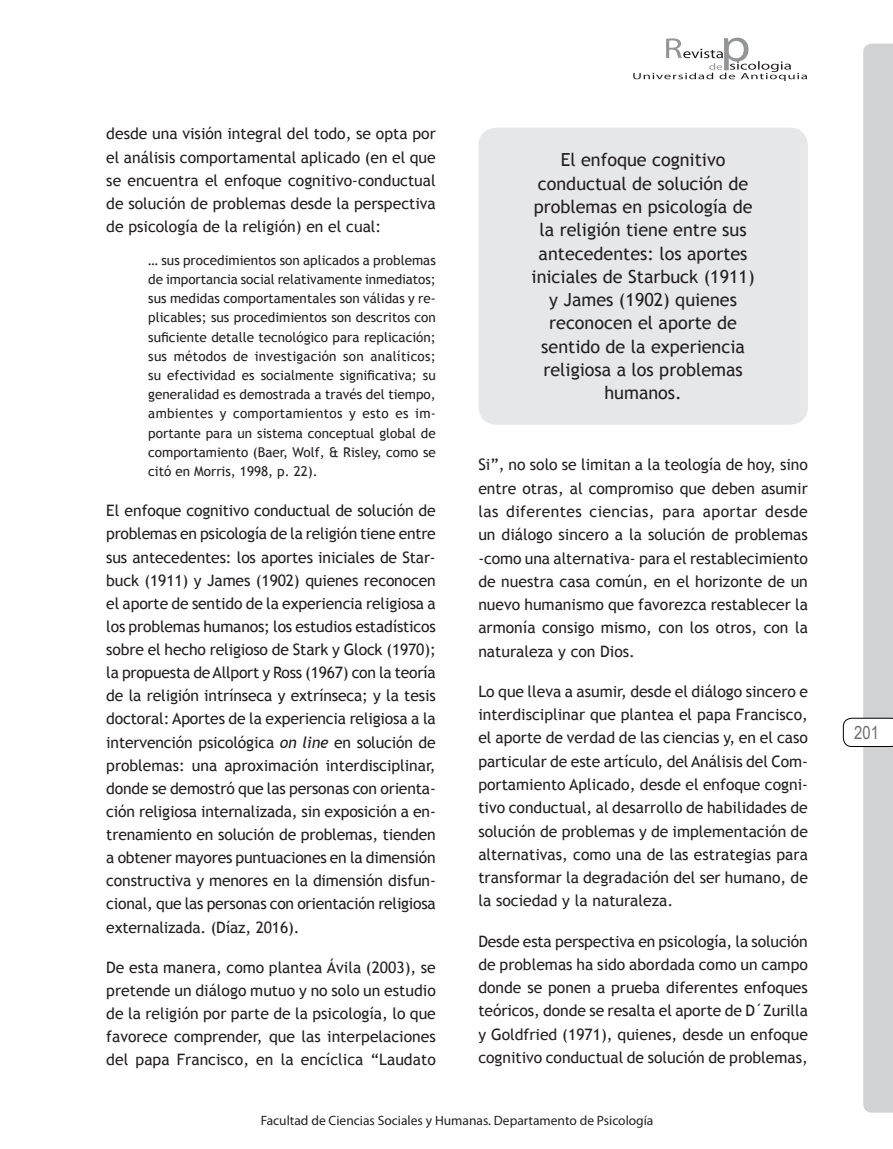
<style>
.page{position:relative;width:893px;height:1149px;background:#fff}
.page>*{position:absolute;margin:0;border:0;box-sizing:border-box;transform-origin:0 0}
.t1{font:18px/23.2px "Trebuchet MS";color:#231f20;text-align:center}
.t2{font:18px "Arial Narrow";color:#6c6d70}
.t3{font:15.75px/23.2px "Trebuchet MS";color:#231f20;text-align:justify}
.t4{font:13.5px/19.2px "Trebuchet MS";color:#231f20;text-align:justify}
.t5{font:13.5px "Myriad Pro";color:#231f20}
.s1{font-style:italic}
</style>
<div class="page">
<svg style="left:843px;top:44px;width:50px;height:1068px"></svg>
<svg style="left:633px;top:38px;width:174px;height:43px"></svg>
<div style="left:478px;top:128px;width:330px;height:296px;background:#e6e7e9;border-radius:18px"></div>
<p class="t3" style="left:106px;top:122px;width:331px">desde una visión integral del todo, se opta por el análisis comportamental aplicado (en el que se encuentra el enfoque cognitivo-conductual de solución de problemas desde la perspectiva de psicología de la religión) en el cual:</p>
<p class="t4" style="left:148px;top:250px;width:289px">… sus procedimientos son aplicados a problemas de importancia social relativamente inmediatos; sus medidas comportamentales son válidas y re&shy;plicables; sus procedimientos son descritos con suficiente detalle tecnológico para replicación; sus métodos de investigación son analíticos; su efectividad es socialmente significativa; su generalidad es demostrada a través del tiempo, ambientes y comportamientos y esto es im&shy;portante para un sistema conceptual global de comportamiento (Baer, Wolf, &amp; Risley, como se citó en Morris, 1998, p. 22).</p>
<p class="t3" style="left:106px;top:499px;width:331px">El enfoque cognitivo conductual de solución de problemas en psicología de la religión tiene entre sus antecedentes: los aportes iniciales de Star&shy;buck (1911) y James (1902) quienes reconocen el aporte de sentido de la experiencia religiosa a los problemas humanos; los estudios estadísticos sobre el hecho religioso de Stark y Glock (1970); la propuesta de Allport y Ross (1967) con la teoría de la religión intrínseca y extrínseca; y la tesis doctoral: Aportes de la experiencia religiosa a la intervención psicológica <span class="s1">on line</span> en solución de problemas: una aproximación interdisciplinar, donde se demostró que las personas con orienta&shy;ción religiosa internalizada, sin exposición a en&shy;trenamiento en solución de problemas, tienden a obtener mayores puntuaciones en la dimensión constructiva y menores en la dimensión disfun&shy;cional, que las personas con orientación religiosa externalizada. (Díaz, 2016).</p>
<p class="t3" style="left:106px;top:955px;width:331px">De esta manera, como plantea Ávila (2003), se pretende un diálogo mutuo y no solo un estudio de la religión por parte de la psicología, lo que favorece comprender, que las interpelaciones del papa Francisco, en la encíclica “Laudato</p>
<p class="t1" style="left:531px;top:149px;width:225px">El enfoque cognitivo conductual de solución de problemas en psicología de la religión tiene entre sus antecedentes: los aportes iniciales de Starbuck (1911) y James (1902) quienes reconocen el aporte de sentido de la experiencia religiosa a los problemas humanos.</p>
<p class="t3" style="left:478px;top:453px;width:331px">Si”, no solo se limitan a la teología de hoy, sino entre otras, al compromiso que deben asumir las diferentes ciencias, para aportar desde un diálogo sincero a la solución de problemas -como una alternativa- para el restablecimiento de nuestra casa común, en el horizonte de un nuevo humanismo que favorezca restablecer la armonía consigo mismo, con los otros, con la naturaleza y con Dios.</p>
<p class="t3" style="left:478px;top:679px;width:331px">Lo que lleva a asumir, desde el diálogo sincero e interdisciplinar que plantea el papa Francisco, el aporte de verdad de las ciencias y, en el caso particular de este artículo, del Análisis del Com&shy;portamiento Aplicado, desde el enfoque cogni&shy;tivo conductual, al desarrollo de habilidades de solución de problemas y de implementación de alternativas, como una de las estrategias para transformar la degradación del ser humano, de la sociedad y la naturaleza.</p>
<p class="t3" style="left:478px;top:929px;width:331px">Desde esta perspectiva en psicología, la solución de problemas ha sido abordada como un campo donde se ponen a prueba diferentes enfoques teóricos, donde se resalta el aporte de D´Zurilla y Goldfried (1971), quienes, desde un enfoque cognitivo conductual de solución de problemas,</p>
<p class="t5" style="left:261px;top:1111px;width:394px">Facultad de Ciencias Sociales y Humanas. Departamento de Psicología</p>
<p class="t2" style="left:854px;top:719px;width:26px">201</p>
</div>
